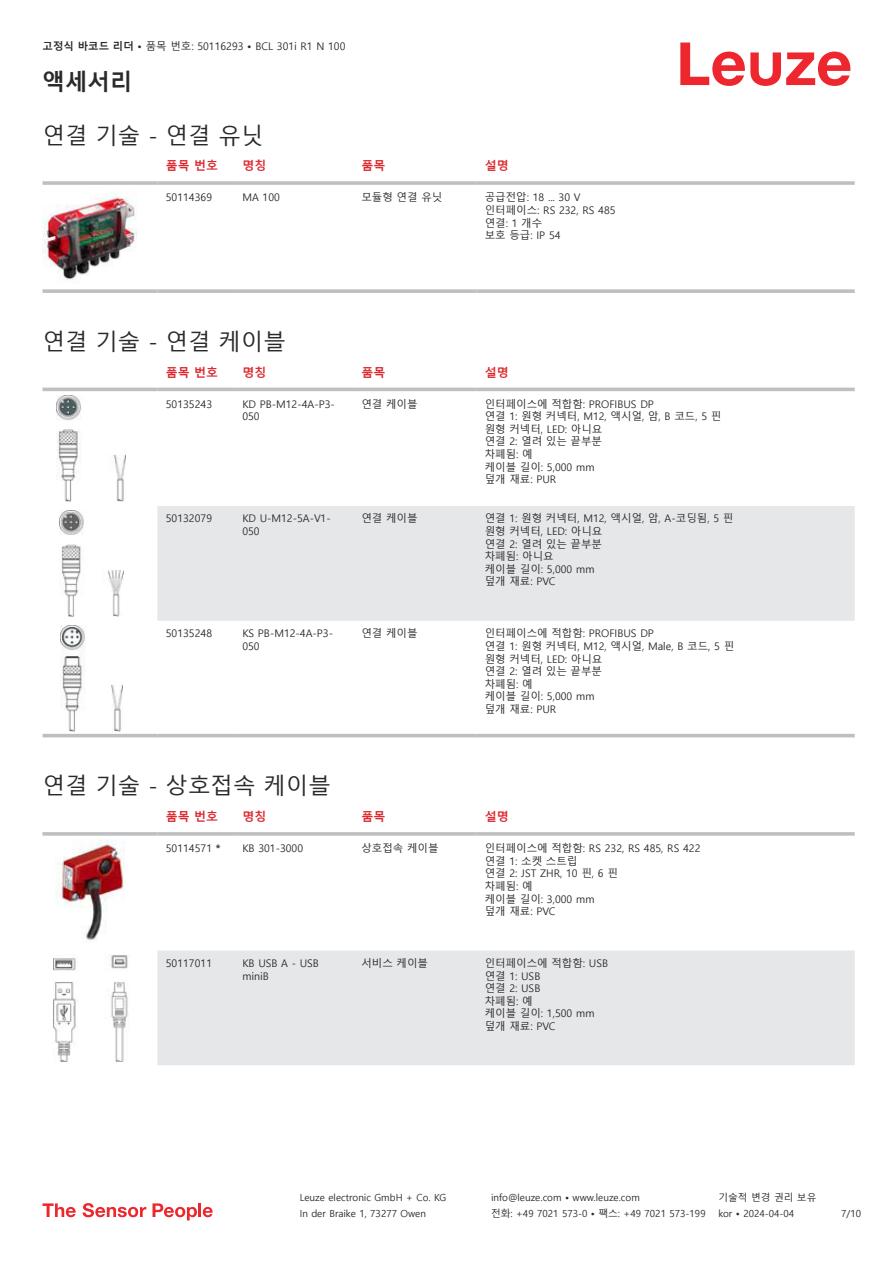
<style>
.page{position:relative;width:893px;height:1263px;background:#fff}
.page>*{position:absolute;margin:0;border:0;box-sizing:border-box;transform-origin:0 0}
.t1{font:22.5px "Malgun Gothic";color:#2b292a}
.t2{font:700 22.5px "Malgun Gothic";color:#2b292a}
.t3{font:700 12px "Malgun Gothic";color:#db2a30}
.t4{font:10.5px/12.6px "Malgun Gothic";color:#2b292a}
.t5{font:9.75px "Malgun Gothic";color:#2b292a}
.s1{font-weight:700}
</style>
<div class="page">
<svg style="left:680px;top:43px;width:170px;height:43px"></svg>
<hr style="left:43px;top:181px;width:114px;height:4px;background:#bdbfc1">
<hr style="left:157px;top:181px;width:77px;height:4px;background:#c8cacb">
<hr style="left:234px;top:181px;width:119px;height:4px;background:#c3c5c6">
<hr style="left:353px;top:181px;width:123px;height:4px;background:#bdbfc1">
<hr style="left:476px;top:181px;width:379px;height:4px;background:#c8cacb">
<svg style="left:43px;top:289px;width:114px;height:4px"></svg>
<svg style="left:157px;top:289px;width:77px;height:4px"></svg>
<svg style="left:234px;top:289px;width:119px;height:4px"></svg>
<svg style="left:353px;top:289px;width:123px;height:4px"></svg>
<svg style="left:476px;top:289px;width:379px;height:4px;background:#c3c5c7"></svg>
<img style="left:43px;top:192px;width:94px;height:88px">
<svg style="left:43px;top:387px;width:812px;height:351px"></svg>
<div style="left:157px;top:506px;width:698px;height:115px;background:#e6e7e9"></div>
<hr style="left:43px;top:388px;width:114px;height:3px;background:#bdbfc1">
<hr style="left:157px;top:388px;width:77px;height:3px;background:#bdbfc1">
<hr style="left:234px;top:388px;width:119px;height:3px;background:#bdbfc1">
<hr style="left:353px;top:388px;width:123px;height:3px;background:#bdbfc1">
<hr style="left:476px;top:388px;width:379px;height:3px;background:#bdbfc1">
<hr style="left:43px;top:734px;width:114px;height:3px;background:#bdbfc1">
<hr style="left:157px;top:734px;width:77px;height:3px;background:#bdbfc1">
<hr style="left:234px;top:734px;width:119px;height:3px;background:#bdbfc1">
<hr style="left:353px;top:734px;width:123px;height:3px;background:#bdbfc1">
<hr style="left:476px;top:734px;width:379px;height:3px;background:#bdbfc1">
<img style="left:57px;top:395px;width:69px;height:107px">
<img style="left:59px;top:510px;width:65px;height:106px">
<img style="left:60px;top:625px;width:63px;height:106px">
<div style="left:157px;top:950px;width:698px;height:115px;background:#e6e7e9"></div>
<svg style="left:43px;top:832px;width:114px;height:4px"></svg>
<svg style="left:157px;top:832px;width:77px;height:4px"></svg>
<svg style="left:234px;top:832px;width:119px;height:4px"></svg>
<svg style="left:353px;top:832px;width:123px;height:4px"></svg>
<svg style="left:476px;top:832px;width:379px;height:4px;background:#c3c5c7"></svg>
<img style="left:57px;top:840px;width:68px;height:100px">
<img style="left:53px;top:955px;width:77px;height:106px">
<svg style="left:43px;top:1203px;width:33px;height:14px"></svg>
<svg style="left:83px;top:1203px;width:63px;height:14px"></svg>
<svg style="left:153px;top:1203px;width:44px;height:17px"></svg>
<hr style="left:198px;top:1203px;width:3px;height:14px;background:#ed272d">
<svg style="left:203px;top:1207px;width:10px;height:10px"></svg>
<p class="t4" style="left:43px;top:40px;width:304px"><span class="s1">고정식 바코드 리더 •</span> 품목 번호: 50116293 <span class="s1">•</span> BCL 301i R1 N 100</p>
<h1 class="t2" style="left:43px;top:69px;width:91px">액세서리</h1>
<h1 class="t1" style="left:43px;top:123px;width:222px">연결 기술 - 연결 유닛</h1>
<p class="t3" style="left:166px;top:159px;width:54px">품목 번호</p>
<p class="t3" style="left:242px;top:159px;width:25px">명칭</p>
<p class="t3" style="left:361px;top:159px;width:25px">품목</p>
<p class="t3" style="left:485px;top:159px;width:25px">설명</p>
<p class="t4" style="left:166px;top:191px;width:48px">50114369</p>
<p class="t4" style="left:242px;top:191px;width:39px">MA 100</p>
<p class="t4" style="left:361px;top:191px;width:82px">모듈형 연결 유닛</p>
<p class="t4" style="left:485px;top:191px;width:132px">공급전압: 18 ... 30 V 인터페이스: RS 232, RS 485 연결: 1 개수<br>보호 등급: IP 54</p>
<h1 class="t1" style="left:43px;top:329px;width:245px">연결 기술 - 연결 케이블</h1>
<p class="t3" style="left:166px;top:365px;width:54px">품목 번호</p>
<p class="t3" style="left:242px;top:365px;width:25px">명칭</p>
<p class="t3" style="left:361px;top:365px;width:25px">품목</p>
<p class="t3" style="left:485px;top:365px;width:25px">설명</p>
<p class="t4" style="left:166px;top:398px;width:48px">50135243</p>
<p class="t4" style="left:242px;top:398px;width:94px">KD PB-M12-4A-P3-<br>050</p>
<p class="t4" style="left:361px;top:398px;width:58px">연결 케이블</p>
<p class="t4" style="left:485px;top:398px;width:238px">인터페이스에 적합함: PROFIBUS DP<br>연결 1: 원형 커넥터, M12, 액시얼, 암, B 코드, 5 핀 원형 커넥터, LED: 아니요<br>연결 2: 열려 있는 끝부분<br>차폐됨: 예<br>케이블 길이: 5,000 mm<br>덮개 재료: PUR</p>
<p class="t4" style="left:166px;top:513px;width:48px">50132079</p>
<p class="t4" style="left:242px;top:513px;width:90px">KD U-M12-5A-V1-<br>050</p>
<p class="t4" style="left:361px;top:513px;width:58px">연결 케이블</p>
<p class="t4" style="left:485px;top:513px;width:250px">연결 1: 원형 커넥터, M12, 액시얼, 암, A-코딩됨, 5 핀 원형 커넥터, LED: 아니요<br>연결 2: 열려 있는 끝부분<br>차폐됨: 아니요<br>케이블 길이: 5,000 mm<br>덮개 재료: PVC</p>
<p class="t4" style="left:166px;top:627px;width:48px">50135248</p>
<p class="t4" style="left:242px;top:627px;width:92px">KS PB-M12-4A-P3-<br>050</p>
<p class="t4" style="left:361px;top:627px;width:58px">연결 케이블</p>
<p class="t4" style="left:485px;top:627px;width:251px">인터페이스에 적합함: PROFIBUS DP<br>연결 1: 원형 커넥터, M12, 액시얼, Male, B 코드, 5 핀 원형 커넥터, LED: 아니요<br>연결 2: 열려 있는 끝부분<br>차폐됨: 예<br>케이블 길이: 5,000 mm<br>덮개 재료: PUR</p>
<h1 class="t1" style="left:43px;top:773px;width:290px">연결 기술 - 상호접속 케이블</h1>
<p class="t3" style="left:166px;top:810px;width:54px">품목 번호</p>
<p class="t3" style="left:242px;top:810px;width:25px">명칭</p>
<p class="t3" style="left:361px;top:810px;width:25px">품목</p>
<p class="t3" style="left:485px;top:810px;width:25px">설명</p>
<p class="t4" style="left:166px;top:842px;width:56px">50114571 <span class="s1">*</span></p>
<p class="t4" style="left:242px;top:842px;width:62px">KB 301-3000</p>
<p class="t4" style="left:361px;top:842px;width:79px">상호접속 케이블</p>
<p class="t4" style="left:485px;top:842px;width:217px">인터페이스에 적합함: RS 232, RS 485, RS 422 연결 1: 소켓 스트립<br>연결 2: JST ZHR, 10 핀, 6 핀<br>차폐됨: 예<br>케이블 길이: 3,000 mm<br>덮개 재료: PVC</p>
<p class="t4" style="left:166px;top:957px;width:48px">50117011</p>
<p class="t4" style="left:242px;top:957px;width:78px">KB USB A - USB miniB</p>
<p class="t4" style="left:361px;top:957px;width:68px">서비스 케이블</p>
<p class="t4" style="left:485px;top:957px;width:125px">인터페이스에 적합함: USB 연결 1: USB<br>연결 2: USB<br>차폐됨: 예<br>케이블 길이: 1,500 mm 덮개 재료: PVC</p>
<p class="t5" style="left:300px;top:1192px;width:148px">Leuze electronic GmbH + Co. KG</p>
<p class="t5" style="left:491px;top:1192px;width:150px">info@leuze.com • www.leuze.com</p>
<p class="t5" style="left:718px;top:1192px;width:100px">기술적 변경 권리 보유</p>
<p class="t5" style="left:300px;top:1208px;width:128px">In der Braike 1, 73277 Owen</p>
<p class="t5" style="left:491px;top:1208px;width:216px">전화: +49 7021 573-0 • 팩스: +49 7021 573-199</p>
<p class="t5" style="left:718px;top:1208px;width:77px">kor • 2024-04-04</p>
<p class="t5" style="left:841px;top:1208px;width:21px">7/10</p>
</div>
